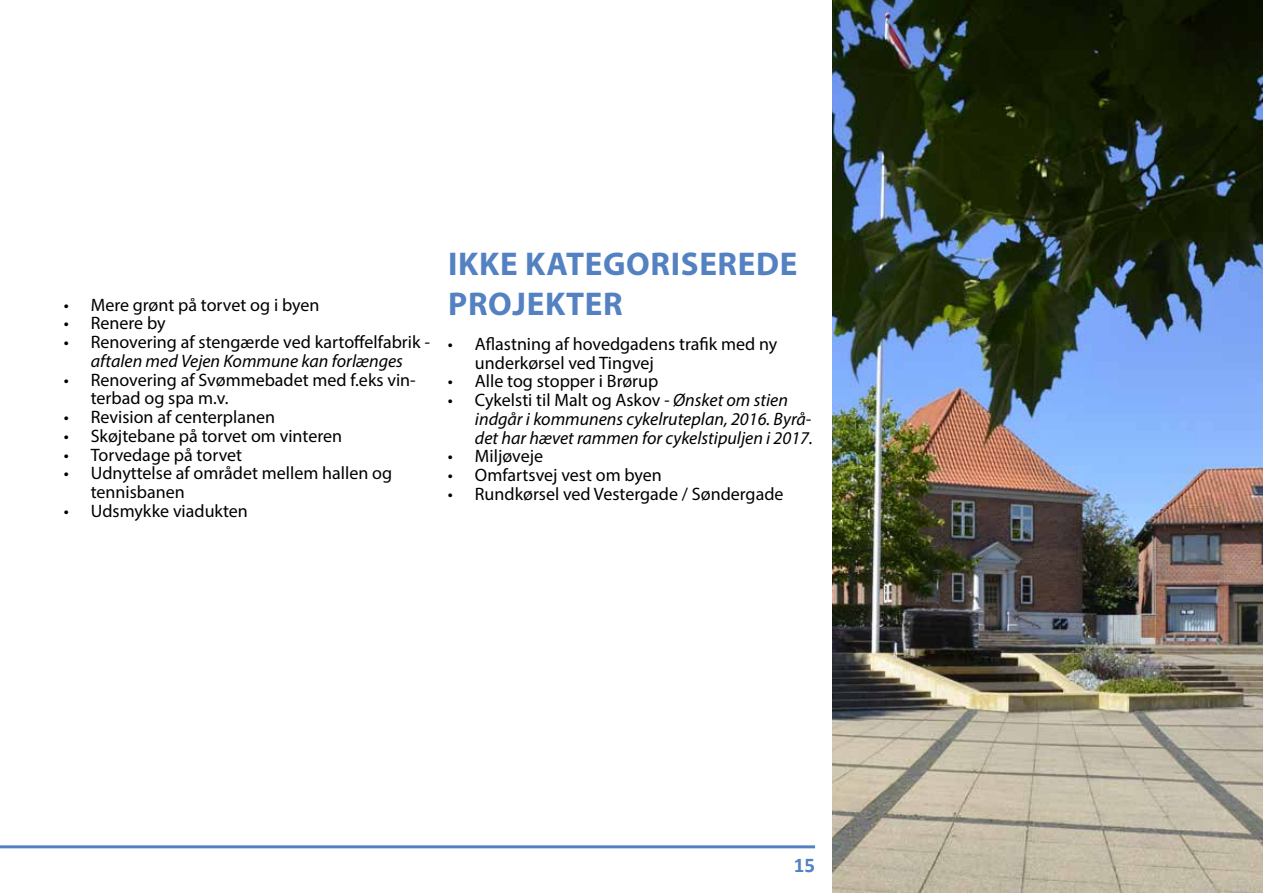
<style>
.page{position:relative;width:1263px;height:893px;background:#fff}
.page>*{position:absolute;margin:0;border:0;box-sizing:border-box;transform-origin:0 0}
.t1{font:700 33px/39.6px "Myriad Pro";letter-spacing:.02em;color:#5481c1}
.t2{font:700 21px "Calibri";color:#5481c1}
.t3{font:18px/18.8px "Myriad Pro";color:#000}
.t4{font:italic 18px/18.8px "Myriad Pro";color:#000}
.s1{font-style:italic}
.s2{font-style:normal}
</style>
<div class="page">
<hr style="left:0;top:845px;width:815px;height:3px;background:#5481c1">
<img style="left:832px;top:0;width:431px;height:893px">
<p class="t3" style="left:64px;top:295px;width:257px">• Mere grønt på torvet og i byen</p>
<p class="t3" style="left:64px;top:314px;width:103px">• Renere by</p>
<p class="t3" style="left:64px;top:332px;width:368px;text-align:center">• Renovering af stengærde ved kartoffelfabrik <span class="s1">- aftalen med Vejen Kommune kan forlænges</span></p>
<p class="t3" style="left:91px;top:370px;width:326px;text-indent:-27px">• Renovering af Svømmebadet med f.eks vin&shy;terbad og spa m.v.</p>
<p class="t3" style="left:64px;top:407px;width:213px">• Revision af centerplanen</p>
<p class="t3" style="left:64px;top:426px;width:280px">• Skøjtebane på torvet om vinteren</p>
<p class="t3" style="left:64px;top:445px;width:180px">• Torvedage på torvet</p>
<p class="t3" style="left:91px;top:464px;width:303px;text-indent:-27px">• Udnyttelse af området mellem hallen og tennisbanen</p>
<p class="t3" style="left:64px;top:501px;width:186px">• Udsmykke viadukten</p>
<h1 class="t1" style="left:448px;top:243px;width:351px">IKKE KATEGORISEREDE<br>PROJEKTER</h1>
<p class="t3" style="left:475px;top:334px;width:304px;text-indent:-27px">• Aflastning af hovedgadens trafik med ny underkørsel ved Tingvej</p>
<p class="t3" style="left:448px;top:372px;width:212px">• Alle tog stopper i Brørup</p>
<p class="t4" style="left:475px;top:390px;width:339px;text-indent:-27px"><span class="s2">• Cykelsti til Malt og Askov</span> - Ønsket om stien indgår i kommunens cykelruteplan, 2016. Byrå&shy;det har hævet rammen for cykelstipuljen i 2017.</p>
<p class="t3" style="left:448px;top:447px;width:97px">• Miljøveje</p>
<p class="t3" style="left:448px;top:465px;width:215px">• Omfartsvej vest om byen</p>
<p class="t3" style="left:448px;top:484px;width:337px">• Rundkørsel ved Vestergade / Søndergade</p>
<p class="t2" style="left:794px;top:850px;width:23px">15</p>
</div>
